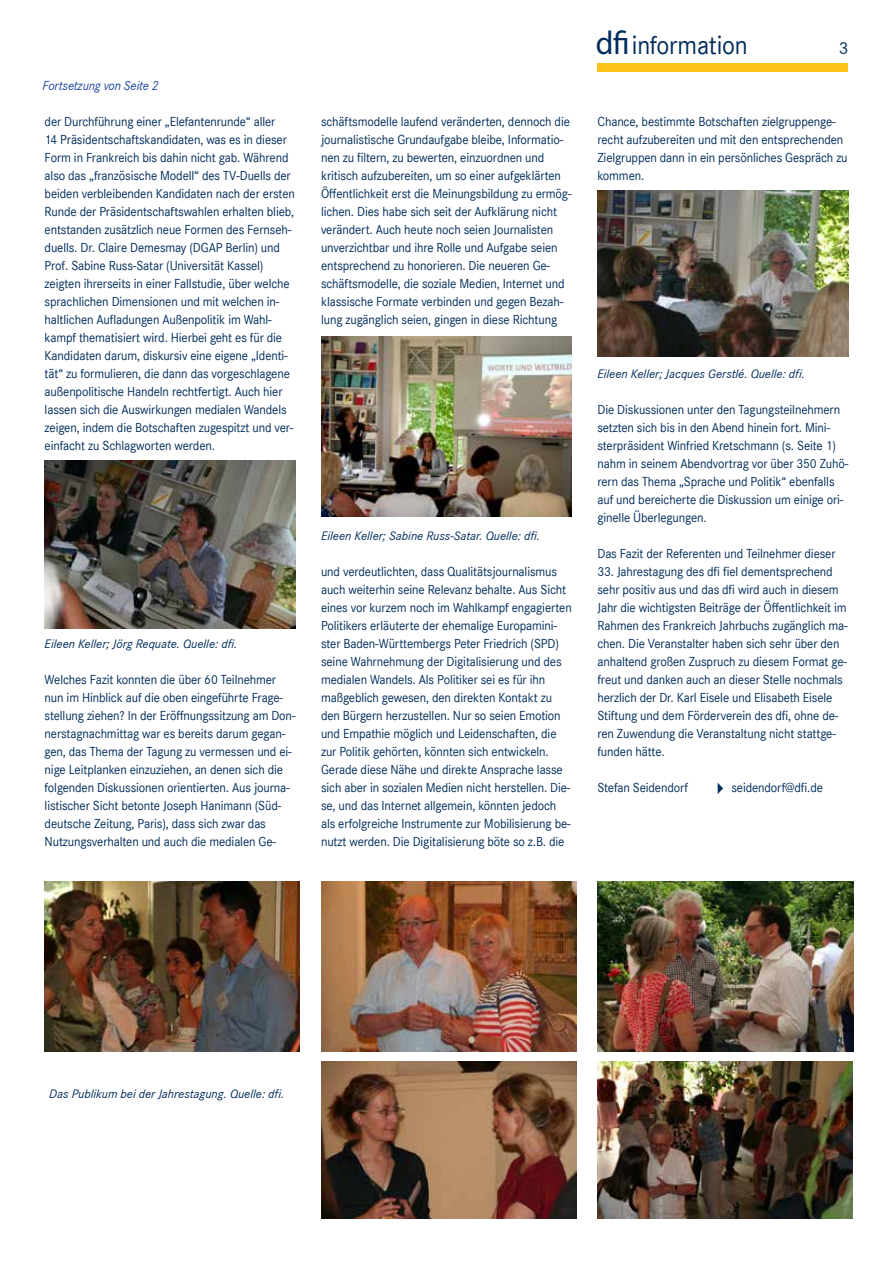
<style>
.page{position:relative;width:893px;height:1263px;background:#fff}
.page>*{position:absolute;margin:0;border:0;box-sizing:border-box;transform-origin:0 0}
.t1{font:27px "Corporate S";letter-spacing:-.01em;color:#002c5b;scale:.95 1}
.t2{font:18px "Corporate S";color:#002c5b}
.t3{font:13.5px/18px "Corporate S";letter-spacing:-.01em;color:#002c5b;scale:.95 1}
.t4{font:italic 13.5px "Corporate S";letter-spacing:-.01em;color:#1e46a1;scale:.95 1}
.t5{font:italic 12.75px "Corporate S";color:#002c5b}
.s1{font-family:"Myriad Pro";font-size:33px}
</style>
<div class="page">
<div style="left:597px;top:63px;width:251px;height:9px;background:#fdc51b"></div>
<img style="left:45px;top:461px;width:251px;height:167px">
<img style="left:321px;top:336px;width:251px;height:180px">
<img style="left:597px;top:1061px;width:256px;height:158px">
<img style="left:45px;top:881px;width:255px;height:170px">
<img style="left:321px;top:881px;width:255px;height:170px">
<img style="left:598px;top:881px;width:255px;height:170px">
<img style="left:321px;top:1061px;width:255px;height:158px">
<img style="left:597px;top:191px;width:251px;height:166px">
<p class="t4" style="left:43px;top:78px;width:124px">Fortsetzung von Seite 2</p>
<p class="t3" style="left:45px;top:113px;width:265px">der Durchführung einer „Elefantenrunde“ aller<br>14 Präsidentschaftskandidaten, was es in dieser Form in Frankreich bis dahin nicht gab. Während also das „französische Modell“ des TV-Duells der beiden verbleibenden Kandidaten nach der ersten Runde der Präsidentschaftswahlen erhalten blieb, entstanden zusätzlich neue Formen des Fernseh&shy;duells. Dr. Claire Demesmay (DGAP Berlin) und Prof. Sabine Russ-Satar (Universität Kassel) zeigten ihrerseits in einer Fallstudie, über welche sprachlichen Dimensionen und mit welchen in&shy;haltlichen Aufladungen Außenpolitik im Wahl&shy;kampf thematisiert wird. Hierbei geht es für die Kandidaten darum, diskursiv eine eigene „Identi&shy;tät“ zu formulieren, die dann das vorgeschlagene außenpolitische Handeln rechtfertigt. Auch hier lassen sich die Auswirkungen medialen Wandels zeigen, indem die Botschaften zugespitzt und ver&shy;einfacht zu Schlagworten werden.</p>
<p class="t3" style="left:321px;top:113px;width:265px">schäftsmodelle laufend veränderten, dennoch die journalistische Grundaufgabe bleibe, Informatio&shy;nen zu filtern, zu bewerten, einzuordnen und kritisch aufzubereiten, um so einer aufgeklärten Öffentlichkeit erst die Meinungsbildung zu ermög&shy;lichen. Dies habe sich seit der Aufklärung nicht verändert. Auch heute noch seien Journalisten unverzichtbar und ihre Rolle und Aufgabe seien entsprechend zu honorieren. Die neueren Ge&shy;schäftsmodelle, die soziale Medien, Internet und klassische Formate verbinden und gegen Bezah&shy;lung zugänglich seien, gingen in diese Richtung</p>
<p class="t5" style="left:45px;top:637px;width:194px">Eileen Keller; Jörg Requate. Quelle: dfi.</p>
<p class="t3" style="left:45px;top:671px;width:266px">Welches Fazit konnten die über 60 Teilnehmer nun im Hinblick auf die oben eingeführte Frage&shy;stellung ziehen? In der Eröffnungssitzung am Don&shy;nerstagnachmittag war es bereits darum gegan&shy;gen, das Thema der Tagung zu vermessen und ei&shy;nige Leitplanken einzuziehen, an denen sich die folgenden Diskussionen orientierten. Aus journa&shy;listischer Sicht betonte Joseph Hanimann (Süd&shy;deutsche Zeitung, Paris), dass sich zwar das Nutzungsverhalten und auch die medialen Ge-</p>
<p class="t5" style="left:321px;top:529px;width:221px">Eileen Keller; Sabine Russ-Satar. Quelle: dfi.</p>
<p class="t3" style="left:321px;top:563px;width:265px">und verdeutlichten, dass Qualitätsjournalismus auch weiterhin seine Relevanz behalte. Aus Sicht eines vor kurzem noch im Wahlkampf engagierten Politikers erläuterte der ehemalige Europamini&shy;ster Baden-Württembergs Peter Friedrich (SPD) seine Wahrnehmung der Digitalisierung und des medialen Wandels. Als Politiker sei es für ihn maßgeblich gewesen, den direkten Kontakt zu den Bürgern herzustellen. Nur so seien Emotion und Empathie möglich und Leidenschaften, die zur Politik gehörten, könnten sich entwickeln.<br>Gerade diese Nähe und direkte Ansprache lasse sich aber in sozialen Medien nicht herstellen. Die&shy;se, und das Internet allgemein, könnten jedoch als erfolgreiche Instrumente zur Mobilisierung be&shy;nutzt werden. Die Digitalisierung böte so z.B. die</p>
<h1 class="t1" style="left:596px;top:30px;width:161px"><span class="s1">dfi</span>information</h1>
<h2 class="t2" style="left:839px;top:38px;width:11px">3</h2>
<p class="t3" style="left:597px;top:113px;width:265px">Chance, bestimmte Botschaften zielgruppenge&shy;recht aufzubereiten und mit den entsprechenden Zielgruppen dann in ein persönliches Gespräch zu kommen.</p>
<p class="t5" style="left:597px;top:367px;width:209px">Eileen Keller; Jacques Gerstlé. Quelle: dfi.</p>
<p class="t3" style="left:597px;top:401px;width:266px">Die Diskussionen unter den Tagungsteilnehmern setzten sich bis in den Abend hinein fort. Mini&shy;sterpräsident Winfried Kretschmann (s. Seite 1) nahm in seinem Abendvortrag vor über 350 Zuhö&shy;rern das Thema „Sprache und Politik“ ebenfalls auf und bereicherte die Diskussion um einige ori&shy;ginelle Überlegungen.</p>
<p class="t3" style="left:597px;top:545px;width:252px">Das Fazit der Referenten und Teilnehmer dieser</p>
<p class="t3" style="left:597px;top:563px;width:265px">33. Jahrestagung des dfi fiel dementsprechend sehr positiv aus und das dfi wird auch in diesem Jahr die wichtigsten Beiträge der Öffentlichkeit im Rahmen des Frankreich Jahrbuchs zugänglich ma&shy;chen. Die Veranstalter haben sich sehr über den anhaltend großen Zuspruch zu diesem Format ge&shy;freut und danken auch an dieser Stelle nochmals herzlich der Dr. Karl Eisele und Elisabeth Eisele Stiftung und dem Förderverein des dfi, ohne de&shy;ren Zuwendung die Veranstaltung nicht stattge&shy;funden hätte.</p>
<p class="t3" style="left:597px;top:779px;width:97px">Stefan Seidendorf</p>
<p class="t3" style="left:711px;top:779px;width:119px">✔ seidendorf@dfi.de</p>
<p class="t5" style="left:49px;top:1087px;width:236px">Das Publikum bei der Jahrestagung. Quelle: dfi.</p>
</div>
